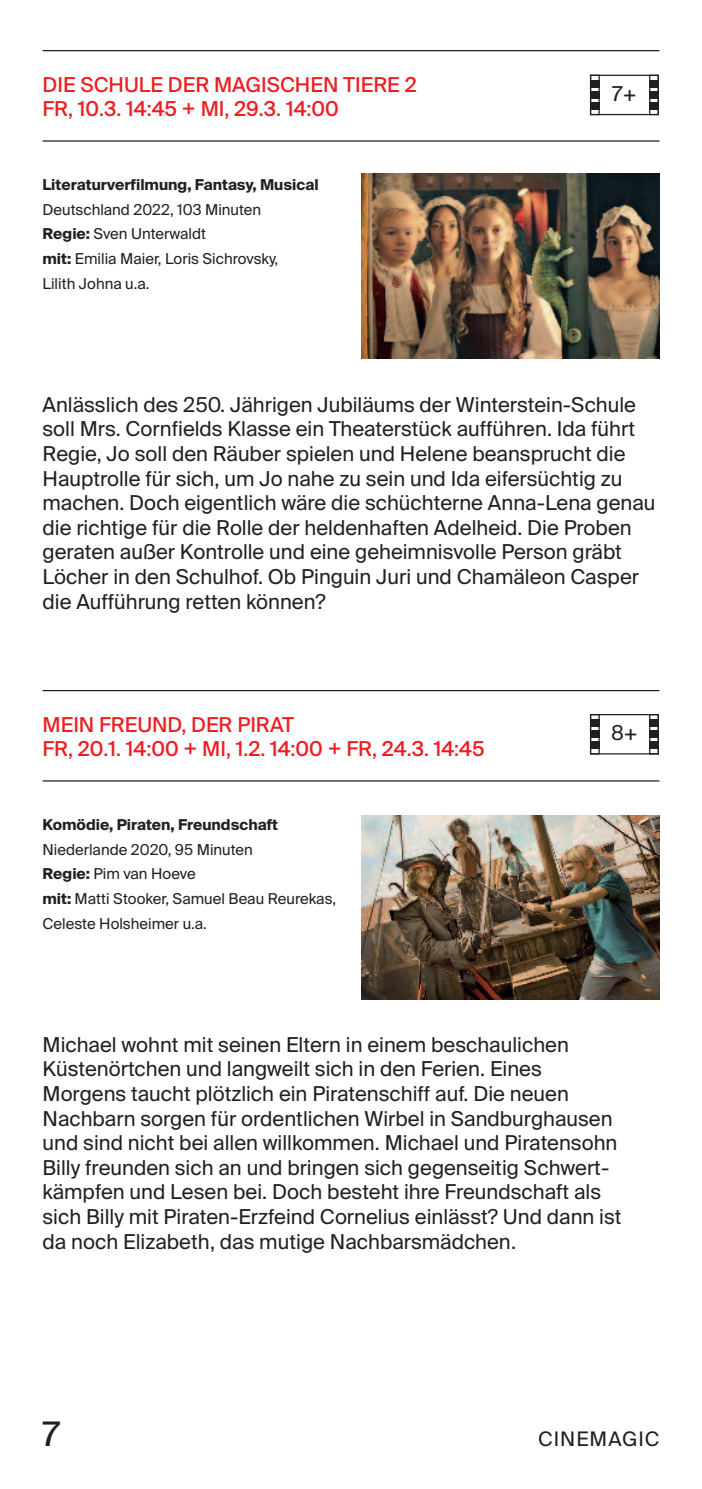
<style>
.page{position:relative;width:702px;height:1489px;background:#fff}
.page>*{position:absolute;margin:0;border:0;box-sizing:border-box;transform-origin:0 0}
.t1{font:33.75px "Suisse Intl";color:#231f20}
.t2{font:20.5px/24.5px "Suisse Intl";color:#231f20}
.t3{font:20.5px/24.5px "Suisse Intl";color:#ee1d23}
.t4{font:20px "Suisse Intl";letter-spacing:.05em;color:#231f20}
.t5{font:15px/24.5px "Suisse Intl";color:#231f20}
.t6{font:700 15px "Suisse Intl";color:#231f20}
.s1{font-weight:700}
</style>
<div class="page">
<hr style="left:43px;top:50px;width:616px;height:1px;background:#231f20">
<hr style="left:43px;top:140px;width:616px;height:2px;background:#231f20">
<hr style="left:43px;top:690px;width:616px;height:1px;background:#231f20">
<hr style="left:43px;top:780px;width:616px;height:1px;background:#231f20">
<div style="left:590px;top:719px;width:9px;height:7px;background:#231f20"></div>
<div style="left:590px;top:730px;width:9px;height:8px;background:#231f20"></div>
<div style="left:590px;top:741px;width:9px;height:8px;background:#231f20"></div>
<div style="left:590px;top:714px;width:9px;height:40px;border:1px solid #231f20"></div>
<div style="left:649px;top:714px;width:10px;height:40px;border:1px solid #231f20"></div>
<div style="left:590px;top:714px;width:69px;height:40px;border:1px solid #231f20"></div>
<div style="left:649px;top:719px;width:10px;height:7px;background:#231f20"></div>
<div style="left:649px;top:730px;width:10px;height:8px;background:#231f20"></div>
<div style="left:649px;top:741px;width:10px;height:8px;background:#231f20"></div>
<div style="left:590px;top:80px;width:9px;height:7px;background:#231f20"></div>
<div style="left:590px;top:91px;width:9px;height:8px;background:#231f20"></div>
<div style="left:590px;top:102px;width:9px;height:8px;background:#231f20"></div>
<div style="left:590px;top:75px;width:9px;height:40px;border:1px solid #231f20"></div>
<div style="left:649px;top:75px;width:10px;height:40px;border:1px solid #231f20"></div>
<div style="left:590px;top:75px;width:69px;height:40px;border:1px solid #231f20"></div>
<div style="left:649px;top:80px;width:10px;height:7px;background:#231f20"></div>
<div style="left:649px;top:91px;width:10px;height:8px;background:#231f20"></div>
<div style="left:649px;top:102px;width:10px;height:8px;background:#231f20"></div>
<img style="left:361px;top:174px;width:298px;height:184px">
<img style="left:361px;top:815px;width:298px;height:184px">
<p class="t3" style="left:43px;top:72px;width:375px">DIE SCHULE DER MAGISCHEN TIERE 2<br>FR, 10.3. 14:45 + MI, 29.3. 14:00</p>
<p class="t6" style="left:43px;top:176px;width:277px">Literaturverfilmung, Fantasy, Musical</p>
<p class="t5" style="left:43px;top:197px;width:237px">Deutschland 2022, 103 Minuten<br><span class="s1">Regie:</span> Sven Unterwaldt<br><span class="s1">mit:</span> Emilia Maier, Loris Sichrovsky,<br>Lilith Johna u.a.</p>
<p class="t2" style="left:612px;top:81px;width:26px">7+</p>
<p class="t2" style="left:43px;top:392px;width:614px">Anlässlich des 250. Jährigen Jubiläums der Winterstein-Schule soll Mrs. Cornfields Klasse ein Theaterstück aufführen. Ida führt Regie, Jo soll den Räuber spielen und Helene beansprucht die Hauptrolle für sich, um Jo nahe zu sein und Ida eifersüchtig zu machen. Doch eigentlich wäre die schüchterne Anna-Lena genau die richtige für die Rolle der heldenhaften Adelheid. Die Proben geraten außer Kontrolle und eine geheimnisvolle Person gräbt Löcher in den Schulhof. Ob Pinguin Juri und Chamäleon Casper die Aufführung retten können?</p>
<p class="t3" style="left:43px;top:712px;width:443px">MEIN FREUND, DER PIRAT<br>FR, 20.1. 14:00 + MI, 1.2. 14:00 + FR, 24.3. 14:45</p>
<p class="t6" style="left:43px;top:816px;width:237px">Komödie, Piraten, Freundschaft</p>
<p class="t5" style="left:43px;top:837px;width:295px">Niederlande 2020, 95 Minuten<br><span class="s1">Regie:</span> Pim van Hoeve<br><span class="s1">mit:</span> Matti Stooker, Samuel Beau Reurekas,<br>Celeste Holsheimer u.a.</p>
<p class="t2" style="left:611px;top:720px;width:28px">8+</p>
<p class="t2" style="left:43px;top:1032px;width:580px">Michael wohnt mit seinen Eltern in einem beschaulichen Küstenörtchen und langweilt sich in den Ferien. Eines Morgens taucht plötzlich ein Piratenschiff auf. Die neuen Nachbarn sorgen für ordentlichen Wirbel in Sandburghausen und sind nicht bei allen willkommen. Michael und Piratensohn Billy freunden sich an und bringen sich gegenseitig Schwert&shy;kämpfen und Lesen bei. Doch besteht ihre Freundschaft als sich Billy mit Piraten-Erzfeind Cornelius einlässt? Und dann ist da noch Elizabeth, das mutige Nachbarsmädchen.</p>
<h1 class="t1" style="left:43px;top:1414px;width:19px">7</h1>
<p class="t4" style="left:538px;top:1427px;width:123px">CINEMAGIC</p>
</div>
